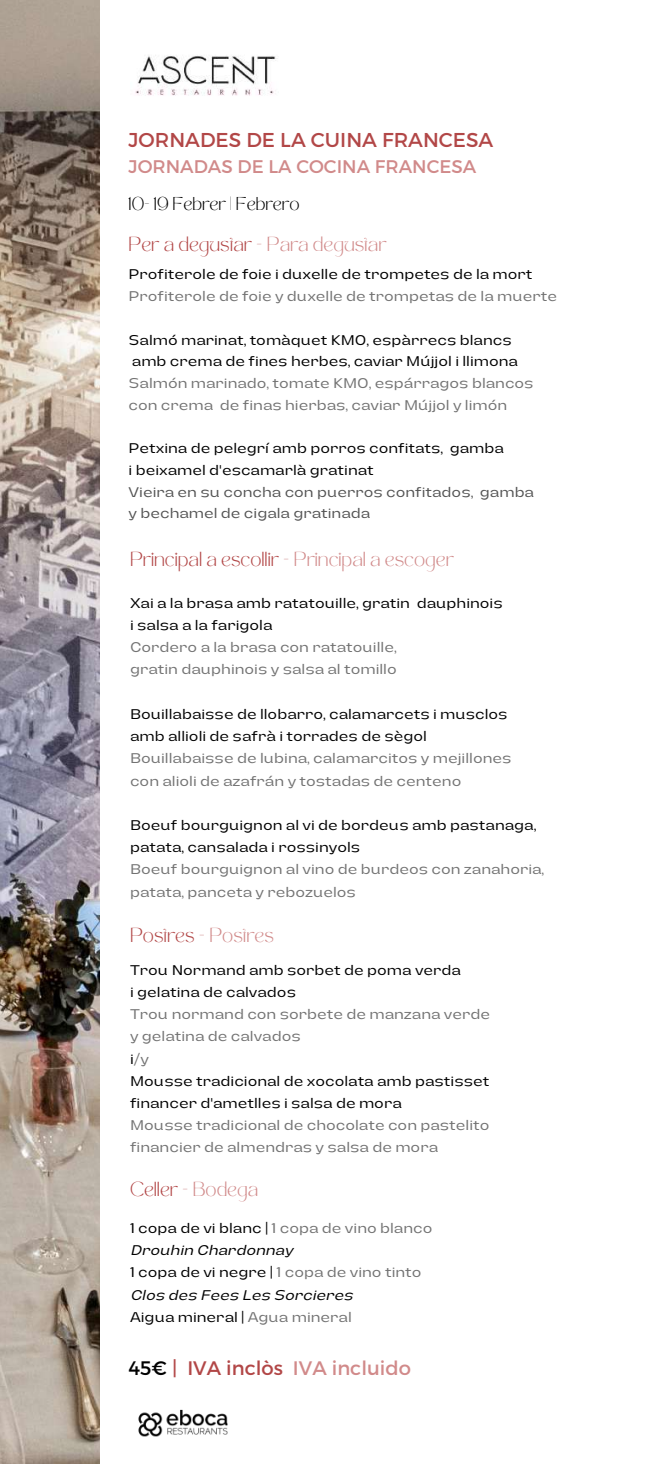
<style>
.page{position:relative;width:645px;height:1464px;background:#fff}
.page>*{position:absolute;margin:0;border:0;box-sizing:border-box;transform-origin:0 0}
.t1{font:20.12px "Montserrat";color:#b24747}
.t2{font:19.6px "Montserrat";color:#d18a8a}
.t3{font:18.2px "Montserrat";color:#d18a8a}
.t4{font:14.17px "TAN MON CHERI Regular";color:#b24747}
.t5{font:expanded 14px/22.2px "Lazord";color:#000}
.t6{font:expanded 14px/22.2px "Lazord";color:#737373}
.t7{font:expanded 14px/21.7px "Lazord";color:#545454}
.t8{font:12.95px "TAN MON CHERI Regular";color:#000}
.s1{color:#d18a8a}
.s2{color:#737373}
.s3{color:#000}
.s4{font-style:italic;color:#000}
.s5{color:#b24747}
</style>
<div class="page">
<img style="left:0;top:0;width:100px;height:1463px">
<img style="left:135px;top:55px;width:143px;height:41px">
<img style="left:138px;top:1409px;width:90px;height:28px">
<h1 class="t1" style="left:128px;top:126px;width:366px">JORNADES DE LA CUINA FRANCESA</h1>
<h3 class="t3" style="left:128px;top:155px;width:349px">JORNADAS DE LA COCINA FRANCESA</h3>
<p class="t8" style="left:128px;top:196px;width:172px">10- 19 Febrer | Febrero</p>
<p class="t4" style="left:128px;top:236px;width:259px">Per a degustar - <span class="s1">Para degustar</span></p>
<p class="t5" style="left:128px;top:263px;width:405px">Profiterole de foie i duxelle de trompetes de la mort</p>
<p class="t6" style="left:128px;top:285px;width:430px">Profiterole de foie y duxelle de trompetas de la muerte</p>
<p class="t5" style="left:128px;top:329px;width:391px;line-height:21.7px">Salmó marinat, tomàquet KM0, espàrrecs blancs amb crema de fines herbes, caviar Mújjol i llimona</p>
<p class="t6" style="left:128px;top:372px;width:406px;line-height:21.7px">Salmón marinado, tomate KM0, espárragos blancos con crema de finas hierbas, caviar Mújjol y limón</p>
<p class="t5" style="left:128px;top:437px;width:377px;line-height:21.7px">Petxina de pelegrí amb porros confitats, gamba i beixamel d'escamarlà gratinat</p>
<p class="t7" style="left:128px;top:481px;width:407px">Vieira en su concha con puerros confitados, gamba y bechamel de cigala gratinada</p>
<p class="t4" style="left:130px;top:551px;width:325px">Principal a escollir - <span class="s1">Principal a escoger</span></p>
<p class="t5" style="left:130px;top:592px;width:374px">Xai a la brasa amb ratatouille, gratin dauphinois i salsa a la farigola</p>
<p class="t6" style="left:130px;top:636px;width:268px">Cordero a la brasa con ratatouille, gratin dauphinois y salsa al tomillo</p>
<p class="t5" style="left:130px;top:703px;width:379px">Bouillabaisse de llobarro, calamarcets i musclos amb allioli de safrà i torrades de sègol</p>
<p class="t6" style="left:130px;top:747px;width:383px">Bouillabaisse de lubina, calamarcitos y mejillones con alioli de azafrán y tostadas de centeno</p>
<p class="t5" style="left:130px;top:814px;width:407px">Boeuf bourguignon al vi de bordeus amb pastanaga, patata, cansalada i rossinyols</p>
<p class="t6" style="left:130px;top:858px;width:415px">Boeuf bourguignon al vino de burdeos con zanahoria, patata, panceta y rebozuelos</p>
<p class="t4" style="left:130px;top:927px;width:145px">Postres - <span class="s1">Postres</span></p>
<p class="t5" style="left:130px;top:958px;width:332px">Trou Normand amb sorbet de poma verda i gelatina de calvados</p>
<p class="t5" style="left:130px;top:1003px;width:361px"><span class="s2">Trou normand con sorbete de manzana verde y gelatina de calvados<br></span>i<span class="s2">/y<br></span>Mousse tradicional de xocolata amb pastisset financer d'ametlles i salsa de mora</p>
<p class="t6" style="left:130px;top:1114px;width:361px">Mousse tradicional de chocolate con pastelito financier de almendras y salsa de mora</p>
<p class="t4" style="left:130px;top:1181px;width:130px">Celler - <span class="s1">Bodega</span></p>
<p class="t6" style="left:130px;top:1217px;width:304px"><span class="s3">1 copa de vi blanc |</span> 1 copa de vino blanco<br><span class="s4">Drouhin Chardonnay<br></span><span class="s3">1 copa de vi negre |</span> 1 copa de vino tinto<br><span class="s4">Clos des Fees Les Sorcieres<br></span><span class="s3">Aigua mineral |</span> Agua mineral</p>
<h2 class="t2" style="left:128px;top:1355px;width:284px"><span class="s3">45€</span> <span class="s5">| IVA inclòs</span> IVA incluido</h2>
</div>
